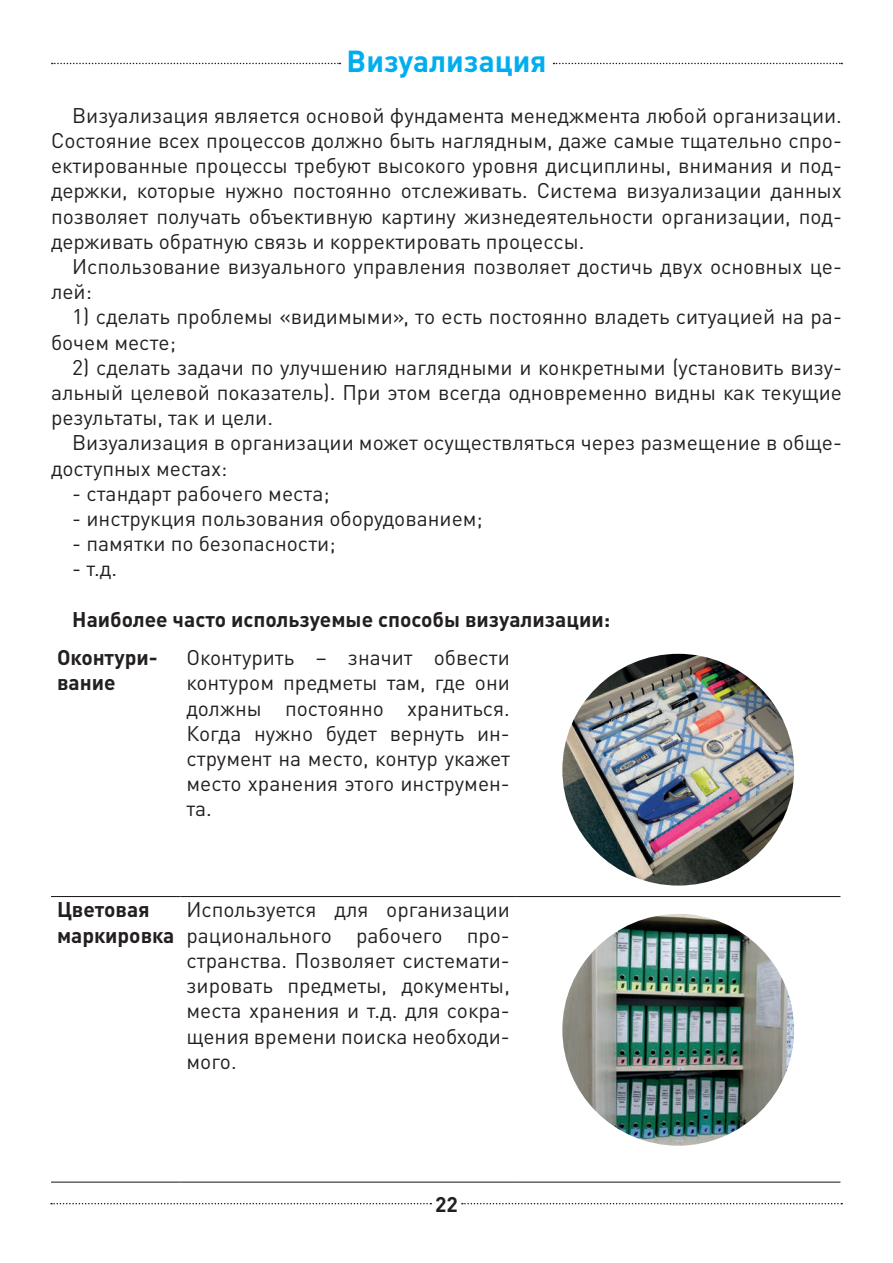
<style>
.page{position:relative;width:893px;height:1263px;background:#fff}
.page>*{position:absolute;margin:0;border:0;box-sizing:border-box;transform-origin:0 0}
.t1{font:700 30px "DIN Pro";color:#00aeef}
.t2{font:21px/25.2px "DIN Pro";color:#231f20;text-align:justify}
.t3{font:700 21px/38.4px "DIN Pro";color:#231f20}
</style>
<div class="page">
<svg style="left:51px;top:1203px;width:380px;height:1px"></svg>
<svg style="left:462px;top:1203px;width:380px;height:1px"></svg>
<svg style="left:52px;top:63px;width:288px;height:1px"></svg>
<svg style="left:554px;top:63px;width:288px;height:1px"></svg>
<hr style="left:51px;top:896px;width:129px;height:1px;background:#231f20">
<hr style="left:180px;top:896px;width:336px;height:1px;background:#231f20">
<hr style="left:516px;top:896px;width:324px;height:1px;background:#231f20">
<hr style="left:51px;top:1181px;width:129px;height:1px;background:#231f20">
<hr style="left:180px;top:1181px;width:336px;height:1px;background:#231f20">
<hr style="left:516px;top:1181px;width:324px;height:1px;background:#231f20">
<img style="left:562px;top:654px;width:232px;height:231px;border-radius:116px">
<img style="left:562px;top:914px;width:232px;height:232px;border-radius:116px">
<h1 class="t1" style="left:347px;top:37px;width:201px">Визуализация</h1>
<p class="t2" style="left:51px;top:101px;width:792px;text-indent:21px">Визуализация является основой фундамента менеджмента любой организации.<br>Состояние всех процессов должно быть наглядным, даже самые тщательно спро&shy;ектированные процессы требуют высокого уровня дисциплины, внимания и под&shy;держки, которые нужно постоянно отслеживать. Система визуализации данных позволяет получать объективную картину жизнедеятельности организации, под&shy;держивать обратную связь и корректировать процессы.</p>
<p class="t2" style="left:51px;top:252px;width:792px;text-indent:21px">Использование визуального управления позволяет достичь двух основных це&shy;лей:</p>
<p class="t2" style="left:51px;top:302px;width:792px;text-indent:21px">1) сделать проблемы «видимыми», то есть постоянно владеть ситуацией на ра&shy;бочем месте;</p>
<p class="t2" style="left:51px;top:353px;width:792px;text-indent:21px">2) сделать задачи по улучшению наглядными и конкретными (установить визу&shy;альный целевой показатель). При этом всегда одновременно видны как текущие результаты, так и цели.</p>
<p class="t2" style="left:51px;top:428px;width:792px;text-indent:21px">Визуализация в организации может осуществляться через размещение в обще&shy;доступных местах:</p>
<p class="t2" style="left:72px;top:479px;width:259px">- стандарт рабочего места;</p>
<p class="t2" style="left:72px;top:504px;width:412px">- инструкция пользования оборудованием;</p>
<p class="t2" style="left:72px;top:529px;width:265px">- памятки по безопасности;</p>
<p class="t2" style="left:72px;top:554px;width:47px">- т.д.</p>
<p class="t3" style="left:57px;top:597px;width:555px;text-indent:15px">Наиболее часто используемые способы визуализации:<br>Оконтури-</p>
<p class="t3" style="left:57px;top:661px;width:60px">вание</p>
<p class="t2" style="left:186px;top:643px;width:325px">Оконтурить – значит обвести контуром предметы там, где они должны постоянно храниться.<br>Когда нужно будет вернуть ин&shy;струмент на место, контур укажет место хранения этого инструмен&shy;та.</p>
<p class="t3" style="left:57px;top:895px;width:119px;line-height:25.2px">Цветовая маркировка</p>
<p class="t2" style="left:186px;top:895px;width:325px">Используется для организации рационального рабочего про&shy;странства. Позволяет системати&shy;зировать предметы, документы, места хранения и т.д. для сокра&shy;щения времени поиска необходи&shy;мого.</p>
<p class="t3" style="left:435px;top:1182px;width:24px">22</p>
</div>
